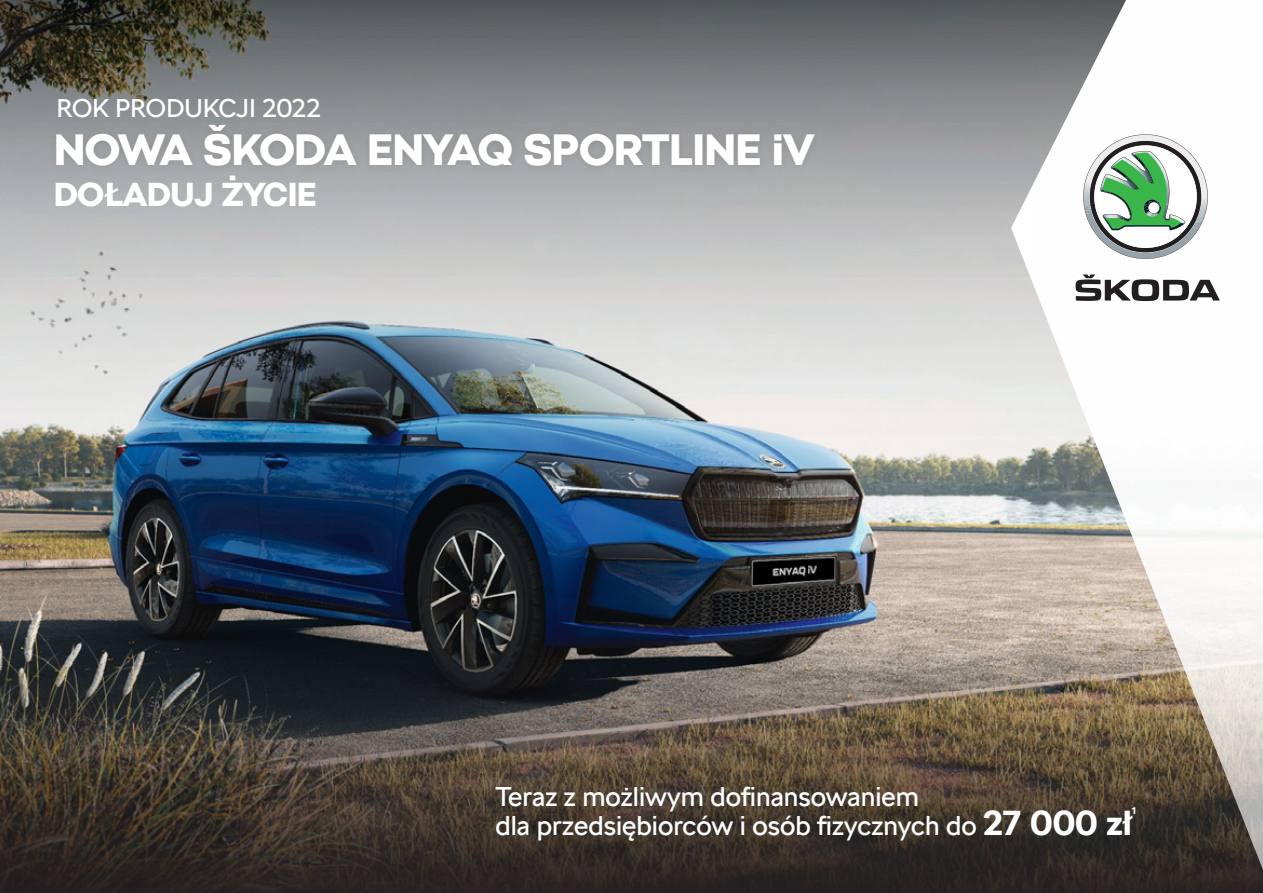
<style>
.page{position:relative;width:1263px;height:893px;background:#fff}
.page>*{position:absolute;margin:0;border:0;box-sizing:border-box;transform-origin:0 0}
._04_Subhead_17pt{font:900 43.5px "SKODA Next";color:#fff}
._04_Subhead_17pt-2{font:900 33px "SKODA Next";color:#fff}
.t1{font:27px/28.5px "SKODA Next";color:#fff}
._04_Subhead_17pt-3{font:25.5px "SKODA Next";color:#fff}
.t2{font:700 9.6px "SKODA Next";color:#fff}
.s1{font-weight:700;font-size:34.5px}
</style>
<div class="page">
<img style="left:0;top:0;width:1262px;height:893px">
<svg style="left:1011px;top:0;width:252px;height:870px"></svg>
<svg style="left:1083px;top:134px;width:125px;height:125px"></svg>
<div style="left:1148px;top:202px;width:11px;height:11px;background:#fff;border-radius:50%"></div>
<svg style="left:1075px;top:274px;width:145px;height:27px"></svg>
<div style="left:46px;top:115px;width:779px;height:60px;background:#fff;opacity:.08"></div>
<p class="_04_Subhead_17pt-3" style="left:56px;top:93px;width:266px">ROK PRODUKCJI 2022</p>
<p class="_04_Subhead_17pt" style="left:54px;top:124px;width:761px">NOWA ŠKODA ENYAQ SPORTLINE iV</p>
<p class="_04_Subhead_17pt-2" style="left:54px;top:174px;width:264px">DOŁADUJ ŻYCIE</p>
<p class="t1" style="left:495px;top:782px;width:638px">Teraz z możliwym dofinansowaniem<br>dla przedsiębiorców i osób fizycznych do <span class="s1">27 000 zł</span></p>
<p class="t2" style="left:1132px;top:805px;width:6px">1</p>
</div>
